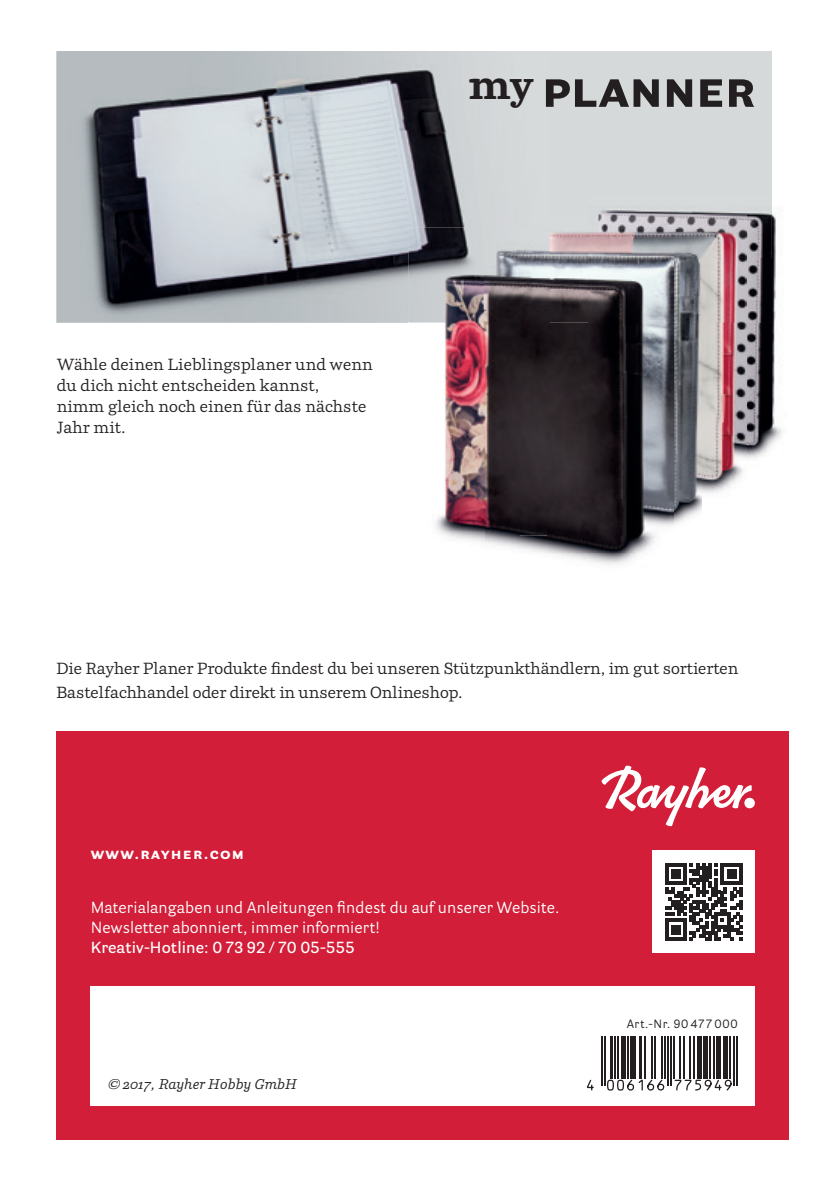
<style>
.page{position:relative;width:840px;height:1191px;background:#fff}
.page>*{position:absolute;margin:0;border:0;box-sizing:border-box;transform-origin:0 0}
.t1{font:700 53.2px "Parry Grotesque Pro";letter-spacing:-.015em;color:#231f20}
.t2{font:16px/21px "Parry Pro";color:#231f20}
.t3{font:16px/20px "Parry Grotesque Pro";letter-spacing:.005em;color:#fff}
.t4{font:600 16px "Parry Grotesque Pro";letter-spacing:.005em;color:#fff}
.t5{font:700 16px "Parry Grotesque Pro";letter-spacing:.08em;color:#fff}
.t6{font:italic 14px "Parry Pro";letter-spacing:.01em;color:#231f20}
.t7{font:12px "Parry Grotesque Pro";letter-spacing:.055em;color:#231f20}
.s1{font-family:"Parry Pro";font-size:40.6px}
</style>
<div class="page">
<div style="left:57px;top:731px;width:731px;height:409px;background:#d21e38"></div>
<div style="left:91px;top:986px;width:663px;height:120px;background:#fff"></div>
<div style="left:57px;top:51px;width:714px;height:271px;background:#d6d9da"></div>
<img style="left:57px;top:51px;width:408px;height:271px">
<img style="left:746px;top:194px;width:37px;height:265px">
<img style="left:598px;top:194px;width:173px;height:64px">
<img style="left:746px;top:258px;width:25px;height:64px">
<img style="left:701px;top:322px;width:45px;height:188px">
<img style="left:597px;top:215px;width:149px;height:107px">
<img style="left:673px;top:230px;width:28px;height:296px">
<img style="left:408px;top:322px;width:76px;height:209px">
<img style="left:439px;top:531px;width:205px;height:34px">
<img style="left:408px;top:227px;width:76px;height:95px">
<img style="left:597px;top:227px;width:76px;height:3px">
<img style="left:484px;top:322px;width:63px;height:230px">
<img style="left:547px;top:535px;width:109px;height:17px">
<img style="left:484px;top:232px;width:104px;height:90px">
<img style="left:519px;top:322px;width:103px;height:213px">
<img style="left:622px;top:499px;width:51px;height:36px">
<img style="left:519px;top:232px;width:30px;height:90px">
<img style="left:588px;top:230px;width:85px;height:269px">
<div style="left:652px;top:850px;width:102px;height:102px;background:#fff"></div>
<svg style="left:665px;top:863px;width:77px;height:77px"></svg>
<svg style="left:601px;top:765px;width:150px;height:61px"></svg>
<div style="left:744px;top:797px;width:10px;height:11px;background:#fff;border-radius:50%"></div>
<hr style="left:601px;top:1036px;width:1px;height:49px;background:#231f20">
<hr style="left:604px;top:1036px;width:1px;height:49px;background:#231f20">
<hr style="left:609px;top:1036px;width:3px;height:42px;background:#231f20">
<hr style="left:614px;top:1036px;width:1px;height:42px;background:#231f20">
<hr style="left:617px;top:1036px;width:1px;height:42px;background:#231f20">
<hr style="left:621px;top:1036px;width:4px;height:42px;background:#231f20">
<hr style="left:627px;top:1036px;width:1px;height:42px;background:#231f20">
<div style="left:629px;top:1036px;width:6px;height:42px;background:#231f20"></div>
<hr style="left:638px;top:1036px;width:3px;height:42px;background:#231f20">
<hr style="left:644px;top:1036px;width:1px;height:42px;background:#231f20">
<hr style="left:651px;top:1036px;width:1px;height:42px;background:#231f20">
<hr style="left:654px;top:1036px;width:1px;height:42px;background:#231f20">
<hr style="left:661px;top:1036px;width:1px;height:42px;background:#231f20">
<hr style="left:664px;top:1036px;width:1px;height:42px;background:#231f20">
<hr style="left:667px;top:1036px;width:1px;height:49px;background:#231f20">
<hr style="left:670px;top:1036px;width:1px;height:49px;background:#231f20">
<hr style="left:672px;top:1036px;width:2px;height:42px;background:#231f20">
<hr style="left:678px;top:1036px;width:2px;height:42px;background:#231f20">
<hr style="left:683px;top:1036px;width:1px;height:42px;background:#231f20">
<hr style="left:688px;top:1036px;width:2px;height:42px;background:#231f20">
<hr style="left:693px;top:1036px;width:1px;height:42px;background:#231f20">
<hr style="left:697px;top:1036px;width:4px;height:42px;background:#231f20">
<hr style="left:703px;top:1036px;width:4px;height:42px;background:#231f20">
<hr style="left:708px;top:1036px;width:2px;height:42px;background:#231f20">
<hr style="left:713px;top:1036px;width:1px;height:42px;background:#231f20">
<hr style="left:716px;top:1036px;width:4px;height:42px;background:#231f20">
<hr style="left:723px;top:1036px;width:4px;height:42px;background:#231f20">
<hr style="left:728px;top:1036px;width:2px;height:42px;background:#231f20">
<hr style="left:733px;top:1036px;width:1px;height:49px;background:#231f20">
<hr style="left:736px;top:1036px;width:1px;height:49px;background:#231f20">
<svg style="left:587px;top:1078px;width:145px;height:12px"></svg>
<h1 class="t1" style="left:468px;top:50px;width:288px"><span class="s1">my</span> PLANNER</h1>
<p class="t2" style="left:57px;top:353px;width:317px">Wähle deinen Lieblingsplaner und wenn du dich nicht entscheiden kannst,<br>nimm gleich noch einen für das nächste<br>Jahr mit.</p>
<p class="t2" style="left:56px;top:656px;width:683px;line-height:24px">Die Rayher Planer Produkte findest du bei unseren Stützpunkthändlern, im gut sortierten<br>Bastelfachhandel oder direkt in unserem Onlineshop.</p>
<p class="t5" style="left:91px;top:842px;width:155px">WWW.RAYHER.COM</p>
<p class="t3" style="left:91px;top:897px;width:470px">Materialangaben und Anleitungen findest du auf unserer Website.<br>Newsletter abonniert, immer informiert!</p>
<p class="t4" style="left:91px;top:936px;width:265px">Kreativ-Hotline: 0 73 92 / 70 05-555</p>
<p class="t6" style="left:108px;top:1074px;width:190px">© 2017, Rayher Hobby GmbH</p>
<p class="t7" style="left:626px;top:1015px;width:112px">Art.-Nr. 90 477 000</p>
</div>
